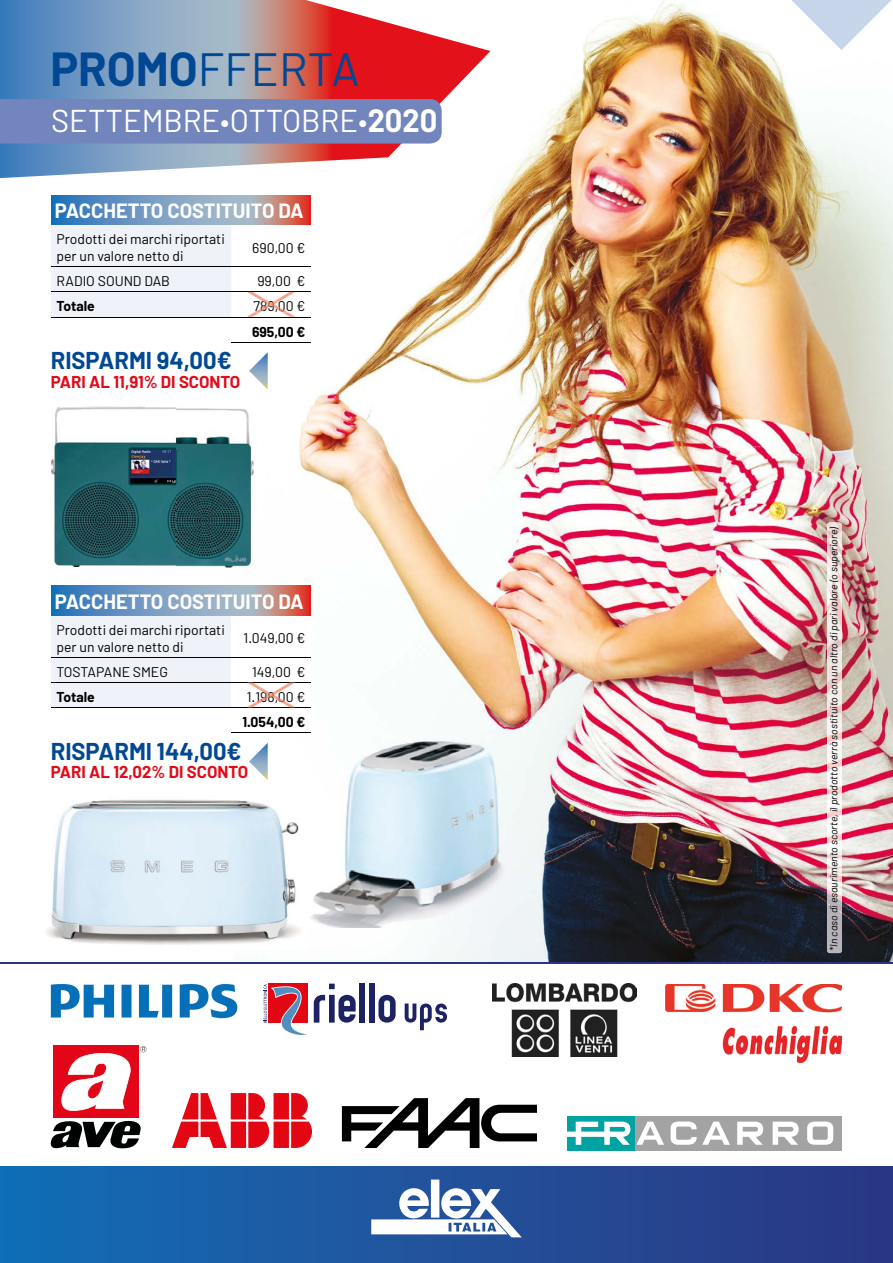
<style>
.page{position:relative;width:893px;height:1263px;background:#fff}
.page>*{position:absolute;margin:0;border:0;box-sizing:border-box;transform-origin:0 0}
.t1{font:46.65px "Barlow";color:#004893}
.t2{font:31.5px "Barlow";color:#fff}
.t3{font:700 23.7px "Barlow";color:#004893}
.t4{font:700 20.1px "Barlow";color:#fff}
.t5{font:700 16.8px "Barlow";color:#e30a19}
.t6{font:13.95px/16.8px "Barlow";color:#000}
.t7{font:700 13.95px "Barlow";color:#000}
.t8{font:italic 10.5px "Barlow";color:#000}
.s1{font-weight:700}
.s2{font-weight:300}
</style>
<div class="page">
<img style="left:177px;top:0;width:716px;height:962px">
<div style="left:0;top:1166px;width:893px;height:97px;background:linear-gradient(to right,#126eb5,#2d3683)"></div>
<svg style="left:371px;top:1179px;width:151px;height:58px"></svg>
<svg style="left:0;top:0;width:490px;height:178px"></svg>
<svg style="left:776px;top:0;width:117px;height:50px"></svg>
<img style="left:827px;top:522px;width:15px;height:431px">
<svg style="left:249px;top:352px;width:19px;height:37px"></svg>
<div style="left:51px;top:225px;width:180px;height:92px;background:#eff3f9"></div>
<hr style="left:51px;top:266px;width:180px;height:1px;background:#000">
<hr style="left:231px;top:266px;width:80px;height:1px;background:#000">
<hr style="left:231px;top:342px;width:80px;height:1px;background:#000">
<hr style="left:51px;top:292px;width:180px;height:1px;background:#000">
<hr style="left:231px;top:292px;width:80px;height:1px;background:#000">
<hr style="left:51px;top:317px;width:180px;height:1px;background:#000">
<hr style="left:231px;top:317px;width:80px;height:1px;background:#000">
<svg style="left:51px;top:195px;width:259px;height:30px;background:#8493b0"></svg>
<img style="left:247px;top:292px;width:48px;height:25px">
<img style="left:254px;top:301px;width:34px;height:11px">
<svg style="left:249px;top:743px;width:19px;height:37px"></svg>
<svg style="left:51px;top:586px;width:259px;height:29px;background:#8493b0"></svg>
<svg style="left:51px;top:615px;width:260px;height:118px"></svg>
<div style="left:0;top:99px;width:442px;height:45px;background:#7385bd"></div>
<img style="left:47px;top:791px;width:259px;height:158px">
<img style="left:311px;top:734px;width:208px;height:194px">
<img style="left:51px;top:404px;width:205px;height:165px">
<svg style="left:342px;top:1098px;width:195px;height:50px"></svg>
<div style="left:53px;top:1046px;width:86px;height:72px;background:#e30518"></div>
<svg style="left:61px;top:1053px;width:70px;height:58px"></svg>
<svg style="left:50px;top:1121px;width:91px;height:27px"></svg>
<svg style="left:140px;top:1046px;width:6px;height:6px"></svg>
<svg style="left:172px;top:1093px;width:140px;height:55px"></svg>
<svg style="left:405px;top:1003px;width:42px;height:27px"></svg>
<div style="left:359px;top:983px;width:6px;height:40px;background:#1d2362"></div>
<div style="left:369px;top:983px;width:6px;height:40px;background:#1d2362"></div>
<svg style="left:378px;top:995px;width:18px;height:28px"></svg>
<svg style="left:264px;top:983px;width:92px;height:52px"></svg>
<div style="left:629px;top:1116px;width:213px;height:34px;background:#a3a3a3"></div>
<div style="left:567px;top:1116px;width:68px;height:34px;background:#00a3a1"></div>
<svg style="left:737px;top:1121px;width:26px;height:24px"></svg>
<svg style="left:773px;top:1121px;width:26px;height:24px"></svg>
<svg style="left:807px;top:1121px;width:26px;height:24px"></svg>
<svg style="left:636px;top:1121px;width:28px;height:24px"></svg>
<svg style="left:671px;top:1121px;width:59px;height:24px"></svg>
<svg style="left:567px;top:1122px;width:63px;height:23px"></svg>
<img style="left:492px;top:984px;width:144px;height:72px">
<svg style="left:51px;top:984px;width:186px;height:34px"></svg>
<img style="left:665px;top:984px;width:177px;height:78px">
<hr style="left:0;top:962px;width:893px;height:2px;background:#283583">
<h1 class="t1" style="left:50px;top:40px;width:311px"><span class="s1">PROMO</span>FFERTA</h1>
<h2 class="t2" style="left:51px;top:101px;width:388px">SETTEMBRE<span class="s2">•</span>OTTOBRE<span class="s2">•</span><span class="s1">2020</span></h2>
<h3 class="t4" style="left:55px;top:198px;width:250px">PACCHETTO COSTITUITO DA</h3>
<p class="t6" style="left:56px;top:230px;width:170px">Prodotti dei marchi riportati per un valore netto di</p>
<p class="t6" style="left:252px;top:239px;width:55px">690,00 €</p>
<p class="t6" style="left:56px;top:272px;width:115px">RADIO SOUND DAB</p>
<p class="t6" style="left:257px;top:272px;width:50px">99,00 €</p>
<p class="t7" style="left:56px;top:298px;width:40px">Totale</p>
<p class="t6" style="left:254px;top:298px;width:53px">789,00 €</p>
<p class="t7" style="left:252px;top:323px;width:55px">695,00 €</p>
<h3 class="t3" style="left:51px;top:346px;width:183px">RISPARMI 94,00€</h3>
<p class="t5" style="left:51px;top:371px;width:191px">PARI AL 11,91% DI SCONTO</p>
<h3 class="t4" style="left:55px;top:589px;width:250px">PACCHETTO COSTITUITO DA</h3>
<p class="t6" style="left:56px;top:621px;width:170px">Prodotti dei marchi riportati per un valore netto di</p>
<p class="t6" style="left:244px;top:629px;width:63px">1.049,00 €</p>
<p class="t6" style="left:56px;top:663px;width:113px">TOSTAPANE SMEG</p>
<p class="t6" style="left:252px;top:663px;width:55px">149,00 €</p>
<p class="t7" style="left:56px;top:688px;width:40px">Totale</p>
<p class="t6" style="left:247px;top:688px;width:60px">1.198,00 €</p>
<p class="t7" style="left:242px;top:713px;width:65px">1.054,00 €</p>
<h3 class="t3" style="left:51px;top:736px;width:192px">RISPARMI 144,00€</h3>
<p class="t5" style="left:51px;top:762px;width:199px">PARI AL 12,02% DI SCONTO</p>
<p class="t8" style="left:827px;top:951px;width:426px;rotate:-90deg">*In caso di esaurimento scorte, il prodotto verrà sostituito con un altro di pari valore (o superiore)</p>
</div>
